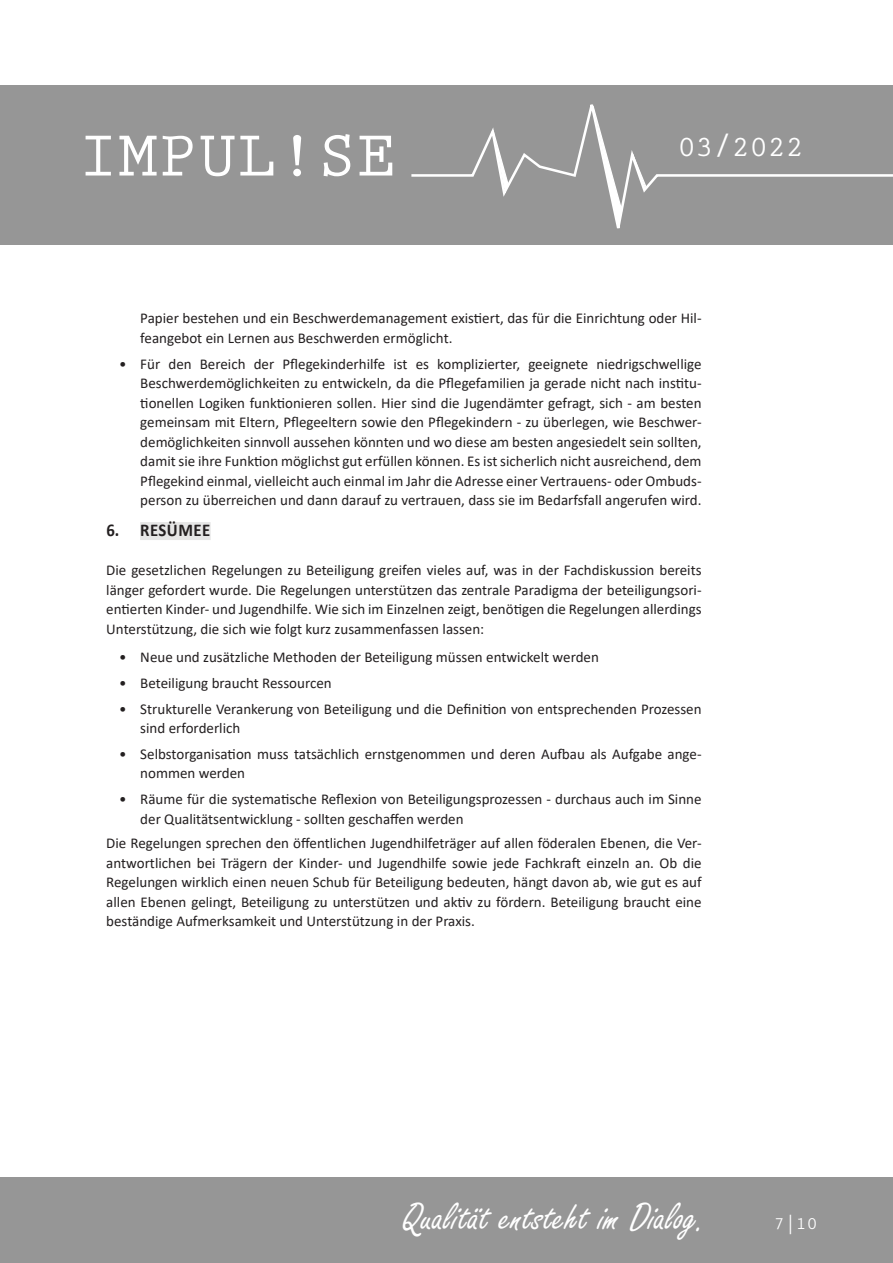
<style>
.page{position:relative;width:893px;height:1263px;background:#fff}
.page>*{position:absolute;margin:0;border:0;box-sizing:border-box;transform-origin:0 0}
.t1{font:700 66.3px "Prestige Elite Std";color:#fff}
.t2{font:42px "Freestyle Script";color:#fff}
.t3{font:700 30px "Prestige Elite Std";color:#fff}
.t4{font:700 18px "Calibri";letter-spacing:.03em;color:#231f20;scale:.93 1}
.t5{font:700 18px "Prestige Elite Std";color:#fff}
.Fließtext{font:15px/19.5px "Calibri";color:#231f20}
</style>
<div class="page">
<div style="left:0;top:1178px;width:893px;height:85px;background:#969696"></div>
<div style="left:0;top:85px;width:893px;height:160px;background:#969696"></div>
<svg style="left:411px;top:104px;width:482px;height:125px"></svg>
<svg style="left:491px;top:129px;width:18px;height:64px"></svg>
<svg style="left:591px;top:104px;width:32px;height:124px"></svg>
<svg style="left:630px;top:151px;width:18px;height:39px"></svg>
<div style="left:140px;top:522px;width:71px;height:18px;background:#e6e6e6"></div>
<h1 class="t1" style="left:78px;top:119px;width:320px">IMPUL!SE</h1>
<h3 class="t3" style="left:678px;top:131px;width:127px">03/2022</h3>
<p class="Fließtext" style="left:140px;top:308px;width:563px">Papier bestehen und ein Beschwerdemanagement existiert, das für die Einrichtung oder Hil&shy;feangebot ein Lernen aus Beschwerden ermöglicht.</p>
<p class="Fließtext" style="left:140px;top:354px;width:563px;text-align:justify;text-indent:-21px">• Für den Bereich der Pflegekinderhilfe ist es komplizierter, geeignete niedrigschwellige Beschwerdemöglichkeiten zu entwickeln, da die Pflegefamilien ja gerade nicht nach institu&shy;tionellen Logiken funktionieren sollen. Hier sind die Jugendämter gefragt, sich - am besten gemeinsam mit Eltern, Pflegeeltern sowie den Pflegekindern - zu überlegen, wie Beschwer&shy;demöglichkeiten sinnvoll aussehen könnten und wo diese am besten angesiedelt sein sollten, damit sie ihre Funktion möglichst gut erfüllen können. Es ist sicherlich nicht ausreichend, dem Pflegekind einmal, vielleicht auch einmal im Jahr die Adresse einer Vertrauens- oder Ombuds&shy;person zu überreichen und dann darauf zu vertrauen, dass sie im Bedarfsfall angerufen wird.</p>
<p class="t4" style="left:107px;top:518px;width:113px">6. RESÜMEE</p>
<p class="Fließtext" style="left:106px;top:560px;width:597px;text-align:justify">Die gesetzlichen Regelungen zu Beteiligung greifen vieles auf, was in der Fachdiskussion bereits länger gefordert wurde. Die Regelungen unterstützen das zentrale Paradigma der beteiligungsori&shy;entierten Kinder- und Jugendhilfe. Wie sich im Einzelnen zeigt, benötigen die Regelungen allerdings Unterstützung, die sich wie folgt kurz zusammenfassen lassen:</p>
<p class="Fließtext" style="left:119px;top:647px;width:481px">• Neue und zusätzliche Methoden der Beteiligung müssen entwickelt werden</p>
<p class="Fließtext" style="left:119px;top:673px;width:214px">• Beteiligung braucht Ressourcen</p>
<p class="Fließtext" style="left:140px;top:698px;width:563px;text-indent:-21px">• Strukturelle Verankerung von Beteiligung und die Definition von entsprechenden Prozessen sind erforderlich</p>
<p class="Fließtext" style="left:140px;top:744px;width:563px;text-indent:-21px">• Selbstorganisation muss tatsächlich ernstgenommen und deren Aufbau als Aufgabe ange&shy;nommen werden</p>
<p class="Fließtext" style="left:140px;top:789px;width:563px;text-indent:-21px">• Räume für die systematische Reflexion von Beteiligungsprozessen - durchaus auch im Sinne der Qualitätsentwicklung - sollten geschaffen werden</p>
<p class="Fließtext" style="left:106px;top:833px;width:597px;text-align:justify">Die Regelungen sprechen den öffentlichen Jugendhilfeträger auf allen föderalen Ebenen, die Ver&shy;antwortlichen bei Trägern der Kinder- und Jugendhilfe sowie jede Fachkraft einzeln an. Ob die Regelungen wirklich einen neuen Schub für Beteiligung bedeuten, hängt davon ab, wie gut es auf allen Ebenen gelingt, Beteiligung zu unterstützen und aktiv zu fördern. Beteiligung braucht eine beständige Aufmerksamkeit und Unterstützung in der Praxis.</p>
<h2 class="t2" style="left:403px;top:1194px;width:304px">Qualität entsteht im Dialog.</h2>
<p class="t5" style="left:774px;top:1213px;width:45px">7|10</p>
</div>
